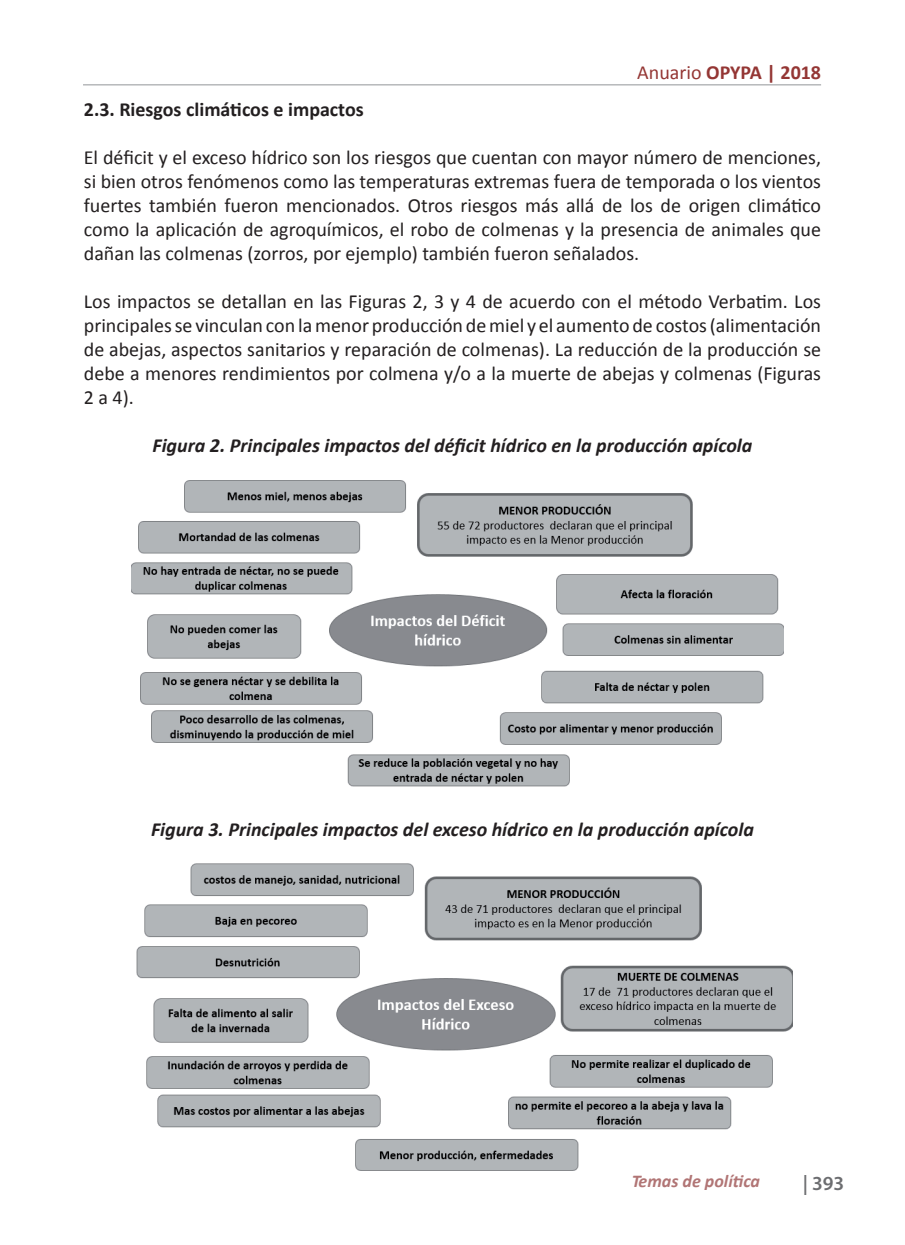
<style>
.page{position:relative;width:905px;height:1245px;background:#fff}
.page>*{position:absolute;margin:0;border:0;box-sizing:border-box;transform-origin:0 0}
.t1{font:20px/24px "Calibri";color:#231f20;text-align:justify}
.t2{font:italic 700 20px "Calibri";color:#231f20}
.t3{font:700 20px "Calibri";color:#231f20}
.t4{font:700 20px "Calibri";color:#943634}
.t5{font:600 20px "Myriad Pro";color:#6c6d70}
.t6{font:italic 700 18px "Calibri";color:#8f3939}
.s1{font-weight:400}
</style>
<div class="page">
<hr style="left:83px;top:84px;width:738px;height:1px;background:#939598">
<img style="left:131px;top:480px;width:652px;height:307px">
<img style="left:137px;top:863px;width:655px;height:308px">
<p class="t4" style="left:637px;top:60px;width:185px"><span class="s1">Anuario</span> OPYPA | 2018</p>
<p class="t3" style="left:84px;top:97px;width:281px">2.3. Riesgos climáticos e impactos</p>
<p class="t1" style="left:84px;top:145px;width:739px">El déficit y el exceso hídrico son los riesgos que cuentan con mayor número de menciones, si bien otros fenómenos como las temperaturas extremas fuera de temporada o los vientos fuertes también fueron mencionados. Otros riesgos más allá de los de origen climático como la aplicación de agroquímicos, el robo de colmenas y la presencia de animales que dañan las colmenas (zorros, por ejemplo) también fueron señalados.</p>
<p class="t1" style="left:84px;top:289px;width:739px">Los impactos se detallan en las Figuras 2, 3 y 4 de acuerdo con el método Verbatim. Los principales se vinculan con la menor producción de miel y el aumento de costos (alimentación de abejas, aspectos sanitarios y reparación de colmenas). La reducción de la producción se debe a menores rendimientos por colmena y/o a la muerte de abejas y colmenas (Figuras 2 a 4).</p>
<p class="t2" style="left:152px;top:431px;width:601px">Figura 2. Principales impactos del déficit hídrico en la producción apícola</p>
<p class="t2" style="left:151px;top:815px;width:604px">Figura 3. Principales impactos del exceso hídrico en la producción apícola</p>
<p class="t6" style="left:631px;top:1168px;width:131px">Temas de política</p>
<p class="t5" style="left:802px;top:1171px;width:43px">| 393</p>
</div>
